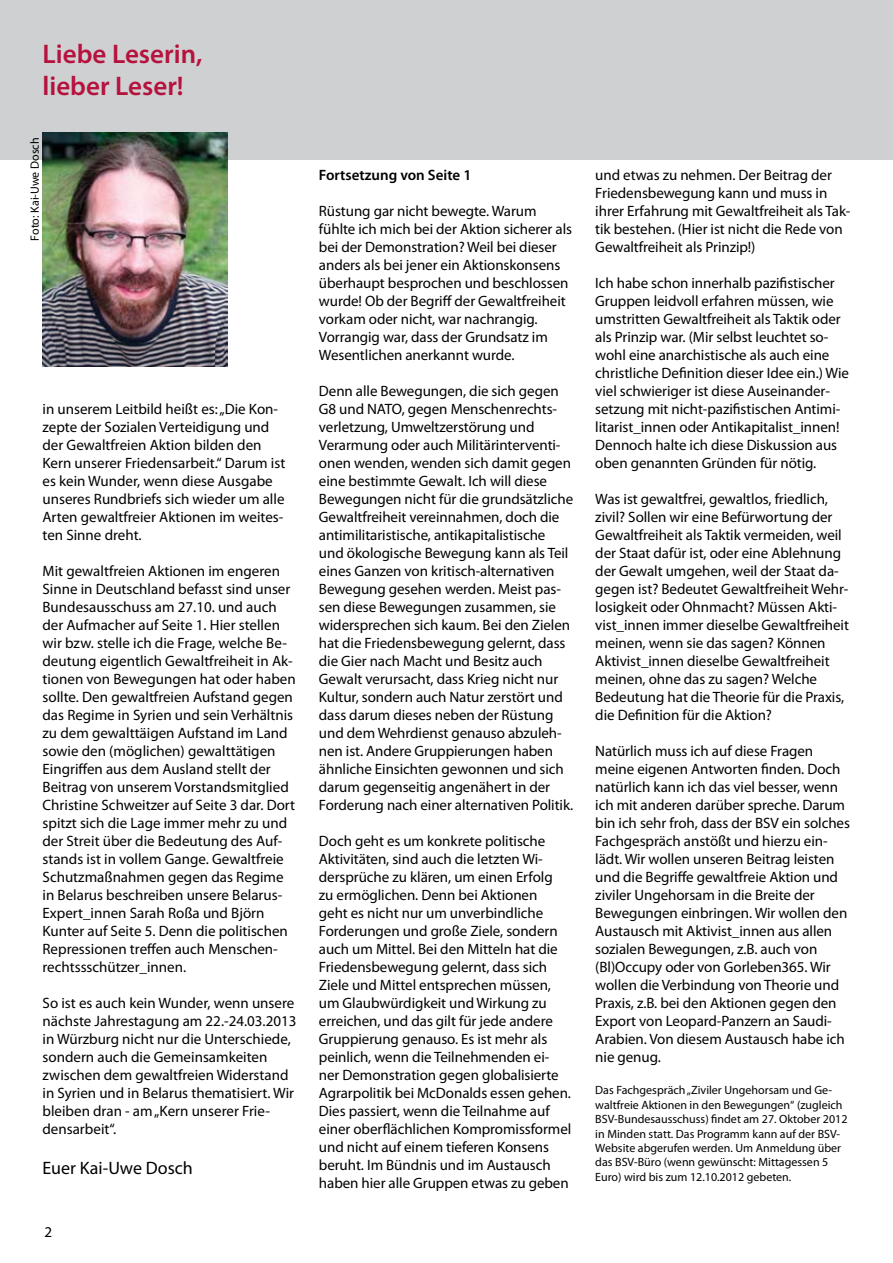
<style>
.page{position:relative;width:893px;height:1263px;background:#fff}
.page>*{position:absolute;margin:0;border:0;box-sizing:border-box;transform-origin:0 0}
.t1{font:600 27px/32.4px "Myriad Pro";color:#b5123e}
.t2{font:18px "Myriad Pro";color:#000}
.t3{font:15px/18px "Myriad Pro";letter-spacing:-.005em;color:#000}
.t4{font:600 15px "Myriad Pro";color:#000}
.t5{font:12px/14.4px "Myriad Pro";color:#000}
</style>
<div class="page">
<div style="left:0;top:0;width:893px;height:159px;background:#cfd0d1"></div>
<img style="left:43px;top:133px;width:184px;height:234px">
<h1 class="t1" style="left:43px;top:37px;width:161px">Liebe Leserin, lieber Leser!</h1>
<p class="t5" style="left:27px;top:241px;width:104px;rotate:-90deg">Foto: Kai-Uwe Dosch</p>
<p class="t3" style="left:43px;top:400px;width:244px">in unserem Leitbild heißt es: „Die Kon&shy;zepte der Sozialen Verteidigung und der Gewaltfreien Aktion bilden den Kern unserer Friedensarbeit.“ Darum ist es kein Wunder, wenn diese Ausgabe unseres Rundbriefs sich wieder um alle Arten gewaltfreier Aktionen im weites&shy;ten Sinne dreht.</p>
<p class="t3" style="left:43px;top:562px;width:255px">Mit gewaltfreien Aktionen im engeren Sinne in Deutschland befasst sind unser Bundesausschuss am 27.10. und auch der Aufmacher auf Seite 1. Hier stellen wir bzw. stelle ich die Frage, welche Be&shy;deutung eigentlich Gewaltfreiheit in Ak&shy;tionen von Bewegungen hat oder haben sollte. Den gewaltfreien Aufstand gegen das Regime in Syrien und sein Verhältnis zu dem gewalttäigen Aufstand im Land sowie den (möglichen) gewalttätigen Eingriffen aus dem Ausland stellt der Beitrag von unserem Vorstandsmitglied Christine Schweitzer auf Seite 3 dar. Dort spitzt sich die Lage immer mehr zu und der Streit über die Bedeutung des Auf&shy;stands ist in vollem Gange. Gewaltfreie Schutzmaßnahmen gegen das Regime in Belarus beschreiben unsere Belarus-Expert_innen Sarah Roßa und Björn Kunter auf Seite 5. Denn die politischen Repressionen treffen auch Menschen&shy;rechtssschützer_innen.</p>
<p class="t3" style="left:43px;top:994px;width:255px">So ist es auch kein Wunder, wenn unsere nächste Jahrestagung am 22.-24.03.2013 in Würzburg nicht nur die Unterschiede, sondern auch die Gemeinsamkeiten zwischen dem gewaltfreien Widerstand in Syrien und in Belarus thematisiert. Wir bleiben dran - am „Kern unserer Frie&shy;densarbeit“.</p>
<p class="t2" style="left:43px;top:1156px;width:152px">Euer Kai-Uwe Dosch</p>
<p class="t4" style="left:319px;top:165px;width:154px">Fortsetzung von Seite 1</p>
<p class="t3" style="left:319px;top:202px;width:255px">Rüstung gar nicht bewegte. Warum fühlte ich mich bei der Aktion sicherer als bei der Demonstration? Weil bei dieser anders als bei jener ein Aktionskonsens überhaupt besprochen und beschlossen wurde! Ob der Begriff der Gewaltfreiheit vorkam oder nicht, war nachrangig.<br>Vorrangig war, dass der Grundsatz im Wesentlichen anerkannt wurde.</p>
<p class="t3" style="left:319px;top:382px;width:256px">Denn alle Bewegungen, die sich gegen G8 und NATO, gegen Menschenrechts&shy;verletzung, Umweltzerstörung und Verarmung oder auch Militärinterventi&shy;onen wenden, wenden sich damit gegen eine bestimmte Gewalt. Ich will diese Bewegungen nicht für die grundsätzliche Gewaltfreiheit vereinnahmen, doch die antimilitaristische, antikapitalistische und ökologische Bewegung kann als Teil eines Ganzen von kritisch-alternativen Bewegung gesehen werden. Meist pas&shy;sen diese Bewegungen zusammen, sie widersprechen sich kaum. Bei den Zielen hat die Friedensbewegung gelernt, dass die Gier nach Macht und Besitz auch Gewalt verursacht, dass Krieg nicht nur Kultur, sondern auch Natur zerstört und dass darum dieses neben der Rüstung und dem Wehrdienst genauso abzuleh&shy;nen ist. Andere Gruppierungen haben ähnliche Einsichten gewonnen und sich darum gegenseitig angenähert in der Forderung nach einer alternativen Politik.</p>
<p class="t3" style="left:319px;top:832px;width:254px">Doch geht es um konkrete politische Aktivitäten, sind auch die letzten Wi&shy;dersprüche zu klären, um einen Erfolg<br>zu ermöglichen. Denn bei Aktionen<br>geht es nicht nur um unverbindliche Forderungen und große Ziele, sondern auch um Mittel. Bei den Mitteln hat die Friedensbewegung gelernt, dass sich Ziele und Mittel entsprechen müssen, um Glaubwürdigkeit und Wirkung zu erreichen, und das gilt für jede andere Gruppierung genauso. Es ist mehr als peinlich, wenn die Teilnehmenden ei&shy;ner Demonstration gegen globalisierte Agrarpolitik bei McDonalds essen gehen.<br>Dies passiert, wenn die Teilnahme auf einer oberflächlichen Kompromissformel und nicht auf einem tieferen Konsens beruht. Im Bündnis und im Austausch haben hier alle Gruppen etwas zu geben</p>
<p class="t3" style="left:595px;top:166px;width:257px">und etwas zu nehmen. Der Beitrag der Friedensbewegung kann und muss in ihrer Erfahrung mit Gewaltfreiheit als Tak&shy;tik bestehen. (Hier ist nicht die Rede von Gewaltfreiheit als Prinzip!)</p>
<p class="t3" style="left:595px;top:274px;width:255px">Ich habe schon innerhalb pazifistischer Gruppen leidvoll erfahren müssen, wie umstritten Gewaltfreiheit als Taktik oder als Prinzip war. (Mir selbst leuchtet so&shy;wohl eine anarchistische als auch eine christliche Definition dieser Idee ein.) Wie viel schwieriger ist diese Auseinander&shy;setzung mit nicht-pazifistischen Antimi&shy;litarist_innen oder Antikapitalist_innen!<br>Dennoch halte ich diese Diskussion aus oben genannten Gründen für nötig.</p>
<p class="t3" style="left:595px;top:490px;width:255px">Was ist gewaltfrei, gewaltlos, friedlich, zivil? Sollen wir eine Befürwortung der Gewaltfreiheit als Taktik vermeiden, weil der Staat dafür ist, oder eine Ablehnung der Gewalt umgehen, weil der Staat da&shy;gegen ist? Bedeutet Gewaltfreiheit Wehr&shy;losigkeit oder Ohnmacht? Müssen Akti&shy;vist_innen immer dieselbe Gewaltfreiheit meinen, wenn sie das sagen? Können Aktivist_innen dieselbe Gewaltfreiheit meinen, ohne das zu sagen? Welche Bedeutung hat die Theorie für die Praxis, die Definition für die Aktion?</p>
<p class="t3" style="left:595px;top:742px;width:256px">Natürlich muss ich auf diese Fragen meine eigenen Antworten finden. Doch natürlich kann ich das viel besser, wenn ich mit anderen darüber spreche. Darum bin ich sehr froh, dass der BSV ein solches Fachgespräch anstößt und hierzu ein&shy;lädt. Wir wollen unseren Beitrag leisten und die Begriffe gewaltfreie Aktion und ziviler Ungehorsam in die Breite der Bewegungen einbringen. Wir wollen den Austausch mit Aktivist_innen aus allen sozialen Bewegungen, z.B. auch von (Bl)Occupy oder von Gorleben365. Wir wollen die Verbindung von Theorie und Praxis, z.B. bei den Aktionen gegen den Export von Leopard-Panzern an Saudi-Arabien. Von diesem Austausch habe ich nie genug.</p>
<p class="t5" style="left:595px;top:1083px;width:254px">Das Fachgespräch „Ziviler Ungehorsam und Ge&shy;waltfreie Aktionen in den Bewegungen“ (zugleich BSV-Bundesausschuss) findet am 27. Oktober 2012 in Minden statt. Das Programm kann auf der BSV-Website abgerufen werden. Um Anmeldung über das BSV-Büro (wenn gewünscht: Mittagessen 5<br>Euro) wird bis zum 12.10.2012 gebeten.</p>
</div>
